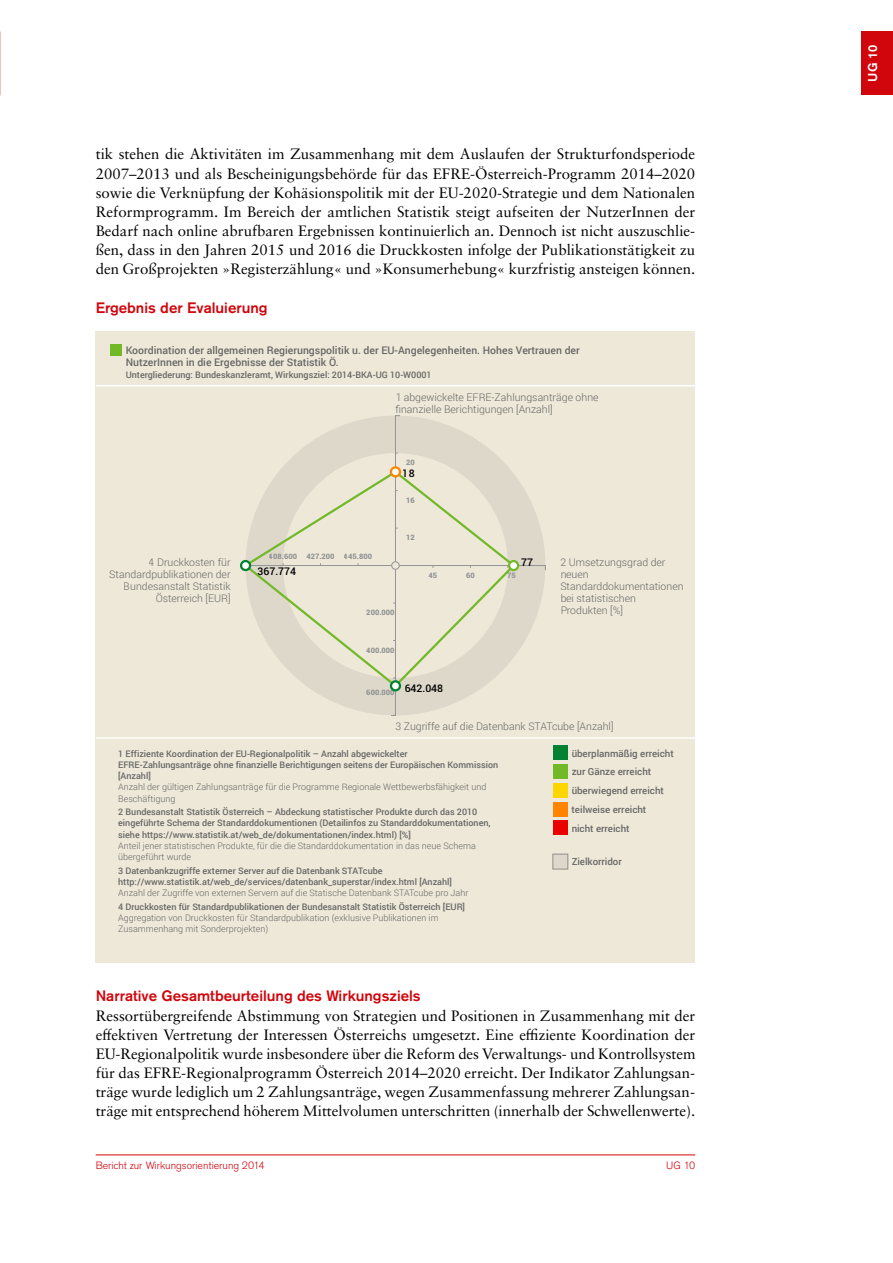
<style>
.page{position:relative;width:893px;height:1263px;background:#fff}
.page>*{position:absolute;margin:0;border:0;box-sizing:border-box;transform-origin:0 0}
.Lauftext{font:15px/19.2px "Sabon LT Pro";color:#000;text-align:justify}
.Uberschrift_3{font:500 15px "Akzidenz Grotesk Pro";color:#d1050c}
.t1{font:500 12.75px "Akzidenz Grotesk Pro";color:#fff}
.t2{font:300 10.5px/12px "Roboto";color:#676766}
.t3{font:500 10.5px/12px "Roboto";color:#676766}
.t4{font:300 10.5px "Akzidenz Grotesk Pro";color:#d1050c}
.t5{font:500 10.5px "Roboto";color:#000}
.t6{font:500 9.75px/18.8px "Roboto";color:#676766}
.t7{font:500 9px/11.2px "Roboto";color:#676766}
.t8{font:300 9px/11.2px "Roboto";color:#676766}
.t9{font:900 7.5px "Roboto";color:#939595}
</style>
<div class="page">
<hr style="left:96px;top:1154px;width:599px;height:1px;background:#d1050c">
<div style="left:96px;top:332px;width:599px;height:631px;background:#ede8d8"></div>
<div style="left:111px;top:344px;width:11px;height:12px;background:#72b927"></div>
<hr style="left:96px;top:385px;width:599px;height:1px;background:#fff">
<div style="left:246px;top:416px;width:299px;height:299px;background:#ddd8ca;border-radius:50%"></div>
<div style="left:283px;top:453px;width:225px;height:225px;background:#ede8d8;border-radius:50%"></div>
<div style="left:395px;top:415px;width:5px;height:151px;border:1px solid #939595"></div>
<div style="left:395px;top:565px;width:151px;height:5px;border:1px solid #939595"></div>
<div style="left:391px;top:565px;width:5px;height:151px;border:1px solid #939595"></div>
<svg style="left:242px;top:471px;width:275px;height:218px"></svg>
<div style="left:391px;top:467px;width:9px;height:9px;background:#fff;border-radius:50%"></div>
<div style="left:390px;top:466px;width:11px;height:11px;border:2px solid #ff8400;border-radius:50%"></div>
<div style="left:509px;top:561px;width:9px;height:9px;background:#fff;border-radius:50%"></div>
<div style="left:508px;top:560px;width:11px;height:11px;border:2px solid #72b927;border-radius:50%"></div>
<div style="left:391px;top:681px;width:9px;height:9px;background:#fff;border-radius:50%"></div>
<div style="left:390px;top:680px;width:11px;height:11px;border:2px solid #008232;border-radius:50%"></div>
<div style="left:241px;top:561px;width:9px;height:9px;background:#fff;border-radius:50%"></div>
<div style="left:240px;top:560px;width:11px;height:11px;border:2px solid #008232;border-radius:50%"></div>
<div style="left:392px;top:562px;width:7px;height:7px;background:#ede8d8;border-radius:50%"></div>
<div style="left:391px;top:561px;width:9px;height:9px;border:1px solid #939595;border-radius:50%"></div>
<hr style="left:96px;top:737px;width:599px;height:2px;background:#fff">
<div style="left:553px;top:745px;width:15px;height:15px;background:#008232"></div>
<div style="left:553px;top:764px;width:15px;height:15px;background:#72b927"></div>
<div style="left:553px;top:783px;width:15px;height:15px;background:#ffd500"></div>
<div style="left:553px;top:802px;width:15px;height:15px;background:#ff8400"></div>
<div style="left:553px;top:820px;width:15px;height:15px;background:#eb0000"></div>
<div style="left:553px;top:854px;width:15px;height:15px;background:#ddd8ca"></div>
<div style="left:552px;top:854px;width:16px;height:15px;border:1px solid #928f89"></div>
<div style="left:861px;top:32px;width:32px;height:63px;background:#d1050c"></div>
<p class="Lauftext" style="left:96px;top:144px;width:601px">tik stehen die Aktivitäten im Zusammenhang mit dem Auslaufen der Strukturfondsperiode 2007–2013 und als Bescheinigungsbehörde für das EFRE-Österreich-Programm 2014–2020 sowie die Verknüpfung der Kohäsionspolitik mit der EU-2020-Strategie und dem Nationalen Reformprogramm. Im Bereich der amtlichen Statistik steigt aufseiten der NutzerInnen der Bedarf nach online abrufbaren Ergebnissen kontinuierlich an. Dennoch ist nicht auszuschlie&shy;ßen, dass in den Jahren 2015 und 2016 die Druckkosten infolge der Publikationstätigkeit zu den Großprojekten »Registerzählung« und »Konsumerhebung« kurzfristig ansteigen können.</p>
<p class="Uberschrift_3" style="left:96px;top:298px;width:174px">Ergebnis der Evaluierung</p>
<p class="t3" style="left:126px;top:344px;width:456px">Koordination der allgemeinen Regierungspolitik u. der EU-Angelegenheiten. Hohes Vertrauen der<br>NutzerInnen in die Ergebnisse der Statistik Ö.</p>
<p class="t7" style="left:126px;top:369px;width:308px">Untergliederung: Bundeskanzleramt, Wirkungsziel: 2014-BKA-UG 10-W0001</p>
<p class="t2" style="left:395px;top:391px;width:205px">1 abgewickelte EFRE-Zahlungsanträge ohne finanzielle Berichtigungen [Anzahl]</p>
<p class="t9" style="left:406px;top:457px;width:10px">20</p>
<p class="t5" style="left:403px;top:465px;width:13px">18</p>
<p class="t9" style="left:406px;top:495px;width:10px">16</p>
<p class="t2" style="left:109px;top:555px;width:123px;text-align:right">4 Druckkosten für<br>Standardpublikationen der<br>Bundesanstalt Statistik<br>Österreich [EUR]</p>
<p class="t9" style="left:269px;top:551px;width:105px">408.600 427.200 445.800</p>
<p class="t5" style="left:257px;top:564px;width:40px">367.774</p>
<p class="t9" style="left:406px;top:532px;width:10px">12</p>
<p class="t5" style="left:521px;top:554px;width:13px">77</p>
<p class="t9" style="left:429px;top:570px;width:10px">45</p>
<p class="t9" style="left:466px;top:570px;width:10px">60</p>
<p class="t9" style="left:507px;top:570px;width:10px">75</p>
<p class="t2" style="left:560px;top:555px;width:125px">2 Umsetzungsgrad der neuen<br>Standarddokumentationen bei statistischen</p>
<p class="t9" style="left:366px;top:607px;width:30px">200.000</p>
<p class="t2" style="left:560px;top:603px;width:64px">Produkten [%]</p>
<p class="t9" style="left:366px;top:645px;width:30px">400.000</p>
<p class="t9" style="left:366px;top:687px;width:30px">600.000</p>
<p class="t2" style="left:395px;top:720px;width:220px">3 Zugriffe auf die Datenbank STATcube [Anzahl]</p>
<p class="t5" style="left:405px;top:681px;width:40px">642.048</p>
<p class="t7" style="left:118px;top:747px;width:382px">1 Effiziente Koordination der EU-Regionalpolitik – Anzahl abgewickelter<br>EFRE-Zahlungsanträge ohne finanzielle Berichtigungen seitens der Europäischen Kommission [Anzahl]</p>
<p class="t8" style="left:118px;top:781px;width:370px">Anzahl der gültigen Zahlungsanträge für die Programme Regionale Wettbewerbsfähigkeit und<br>Beschäftigung</p>
<p class="t7" style="left:118px;top:806px;width:374px">2 Bundesanstalt Statistik Österreich – Abdeckung statistischer Produkte durch das 2010 eingeführte Schema der Standarddokumentionen (Detailinfos zu Standarddokumentationen, siehe https://www.statistik.at/web_de/dokumentationen/index.html) [%]</p>
<p class="t8" style="left:118px;top:840px;width:359px">Anteil jener statistischen Produkte, für die die Standarddokumentation in das neue Schema übergeführt wurde</p>
<p class="t7" style="left:118px;top:864px;width:335px">3 Datenbankzugriffe externer Server auf die Datenbank STATcube http://www.statistik.at/web_de/services/datenbank_superstar/index.html [Anzahl]</p>
<p class="t8" style="left:118px;top:887px;width:352px">Anzahl der Zugriffe von externen Servern auf die Statische Datenbank STATcube pro Jahr</p>
<p class="t7" style="left:118px;top:900px;width:348px">4 Druckkosten für Standardpublikationen der Bundesanstalt Statistik Österreich [EUR]</p>
<p class="t8" style="left:118px;top:912px;width:322px">Aggregation von Druckkosten für Standardpublikation (exklusive Publikationen im<br>Zusammenhang mit Sonderprojekten)</p>
<p class="t6" style="left:572px;top:743px;width:104px">überplanmäßig erreicht zur Gänze erreicht überwiegend erreicht teilweise erreicht<br>nicht erreicht</p>
<p class="t6" style="left:572px;top:852px;width:52px">Zielkorridor</p>
<p class="Uberschrift_3" style="left:96px;top:986px;width:327px">Narrative Gesamtbeurteilung des Wirkungsziels</p>
<p class="Lauftext" style="left:96px;top:1005px;width:601px">Ressortübergreifende Abstimmung von Strategien und Positionen in Zusammenhang mit der effektiven Vertretung der Interessen Österreichs umgesetzt. Eine effiziente Koordination der EU-Regionalpolitik wurde insbesondere über die Reform des Verwaltungs- und Kontrollsystem für das EFRE-Regionalprogramm Österreich 2014–2020 erreicht. Der Indikator Zahlungsan&shy;träge wurde lediglich um 2 Zahlungsanträge, wegen Zusammenfassung mehrerer Zahlungsan&shy;träge mit entsprechend höherem Mittelvolumen unterschritten (innerhalb der Schwellenwerte).</p>
<p class="t4" style="left:96px;top:1158px;width:170px">Bericht zur Wirkungsorientierung 2014</p>
<p class="t4" style="left:666px;top:1158px;width:31px">UG 10</p>
<p class="t1" style="left:864px;top:82px;width:38px;rotate:-90deg">UG 10</p>
</div>
